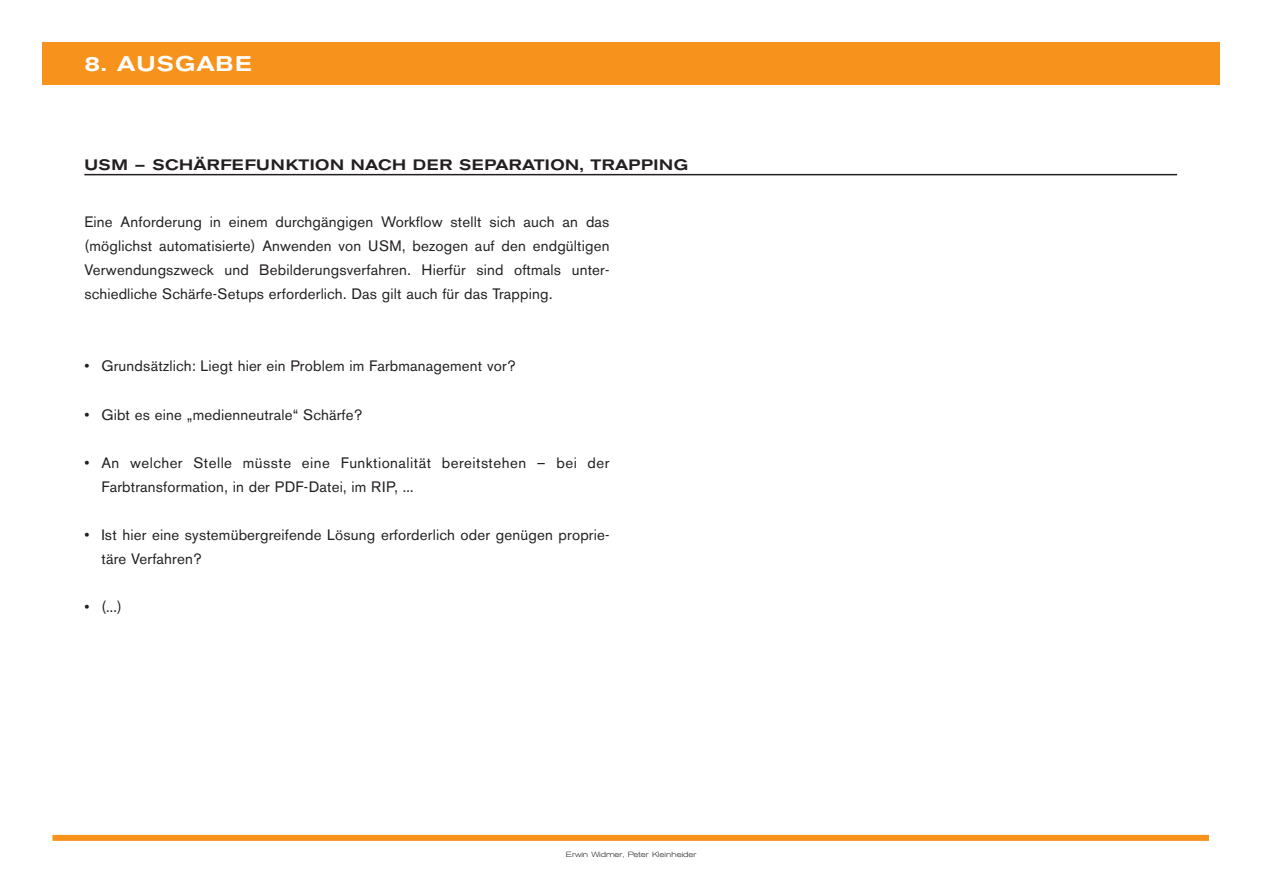
<style>
.page{position:relative;width:1263px;height:893px;background:#fff}
.page>*{position:absolute;margin:0;border:0;box-sizing:border-box;transform-origin:0 0}
.t1{font:500 21px "Akzidenz Grot Ext BQ";letter-spacing:.055em;color:#fff}
.t2{font:15px/24px "Akzidenz Grotesk BQ";letter-spacing:.01em;color:#231f20;text-align:justify}
.t3{font:15px/24px "Akzidenz Grotesk BQ";letter-spacing:.03em;color:#231f20}
.t4{font:500 15px "Akzidenz Grot Ext BQ";letter-spacing:.035em;color:#231f20}
.t5{font:300 7.5px "Akzidenz Grot Ext BQ";color:#231f20}
</style>
<div class="page">
<div style="left:42px;top:42px;width:1178px;height:43px;background:#f7931d"></div>
<hr style="left:84px;top:174px;width:1093px;height:1px;background:#231f20">
<div style="left:52px;top:834px;width:1157px;height:6px;background:#f7931d"></div>
<h1 class="t1" style="left:84px;top:56px;width:169px">8. AUSGABE</h1>
<p class="t4" style="left:84px;top:159px;width:605px">USM – SCHÄRFEFUNKTION NACH DER SEPARATION, TRAPPING</p>
<p class="t2" style="left:84px;top:212px;width:527px">Eine Anforderung in einem durchgängigen Workflow stellt sich auch an das (möglichst automatisierte) Anwenden von USM, bezogen auf den endgültigen Verwendungszweck und Bebilderungsverfahren. Hierfür sind oftmals unter&shy;schiedliche Schärfe-Setups erforderlich. Das gilt auch für das Trapping.</p>
<p class="t2" style="left:84px;top:356px;width:433px">• Grundsätzlich: Liegt hier ein Problem im Farbmanagement vor?</p>
<p class="t2" style="left:84px;top:404px;width:279px">• Gibt es eine „medienneutrale“ Schärfe?</p>
<p class="t3" style="left:101px;top:452px;width:510px;text-indent:-17px">• An welcher Stelle müsste eine Funktionalität bereitstehen – bei der<br>Farbtransformation, in der PDF-Datei, im RIP, ...</p>
<p class="t2" style="left:101px;top:524px;width:510px;text-indent:-17px">• Ist hier eine systemübergreifende Lösung erforderlich oder genügen proprie&shy;täre Verfahren?</p>
<p class="t2" style="left:84px;top:596px;width:39px">• (...)</p>
<p class="t5" style="left:566px;top:851px;width:132px">Erwin Widmer, Peter Kleinheider</p>
</div>
